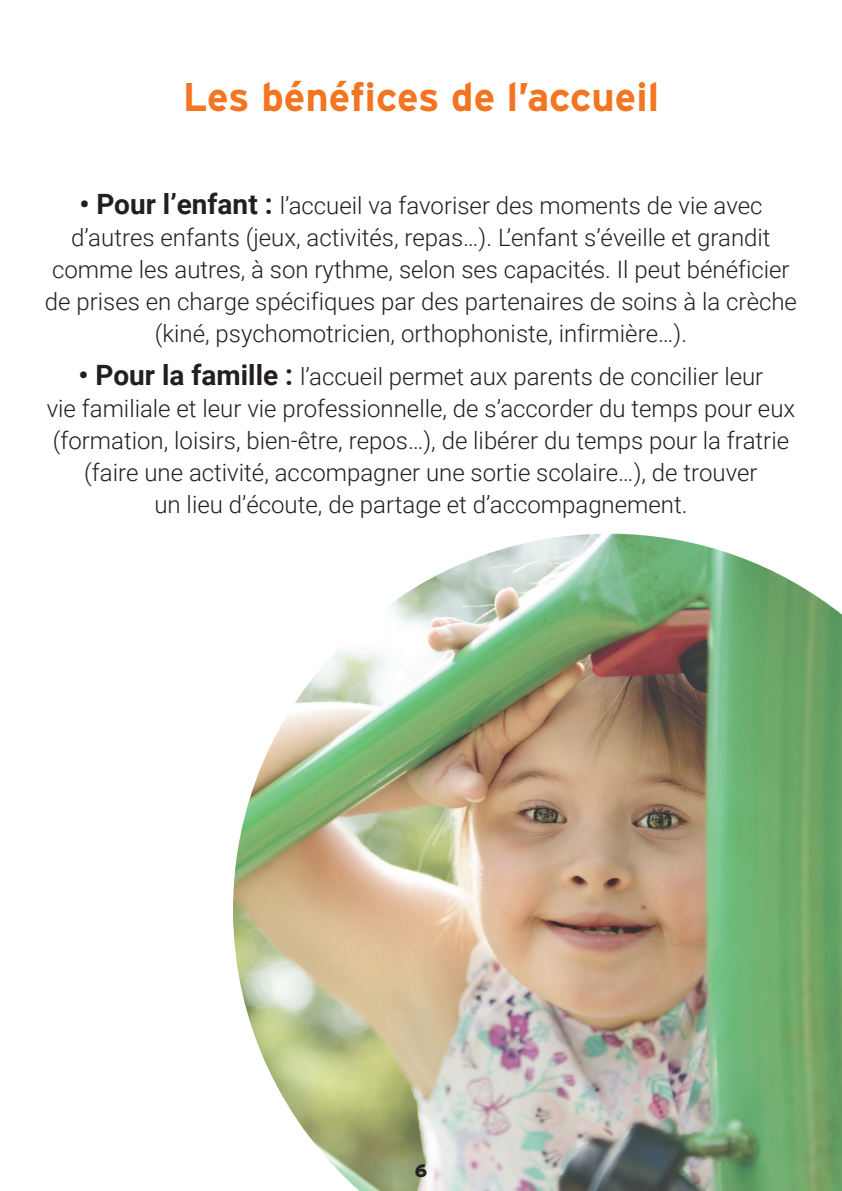
<style>
.page{position:relative;width:842px;height:1191px;background:#fff}
.page>*{position:absolute;margin:0;border:0;box-sizing:border-box;transform-origin:0 0}
.t1{font:700 40px "Interstate";color:#f47521}
.t2{font:300 24px/32px "Roboto";color:#231f20;text-align:center}
.t3{font:900 18px "Interstate";color:#231f20}
.s1{font-weight:700;font-size:28px}
</style>
<div class="page">
<img style="left:233px;top:533px;width:609px;height:658px">
<p class="t1" style="left:183px;top:73px;width:478px">Les bénéfices de l’accueil</p>
<p class="t2" style="left:45px;top:188px;width:753px"><span class="s1">• Pour l’enfant :</span> l’accueil va favoriser des moments de vie avec d’autres enfants (jeux, activités, repas…). L’enfant s’éveille et grandit comme les autres, à son rythme, selon ses capacités. Il peut bénéficier de prises en charge spécifiques par des partenaires de soins à la crèche (kiné, psychomotricien, orthophoniste, infirmière…).</p>
<p class="t2" style="left:47px;top:360px;width:750px"><span class="s1">• Pour la famille :</span> l’accueil permet aux parents de concilier leur<br>vie familiale et leur vie professionnelle, de s’accorder du temps pour eux (formation, loisirs, bien-être, repos…), de libérer du temps pour la fratrie (faire une activité, accompagner une sortie scolaire…), de trouver<br>un lieu d’écoute, de partage et d’accompagnement.</p>
<p class="t3" style="left:415px;top:1159px;width:14px">6</p>
</div>
